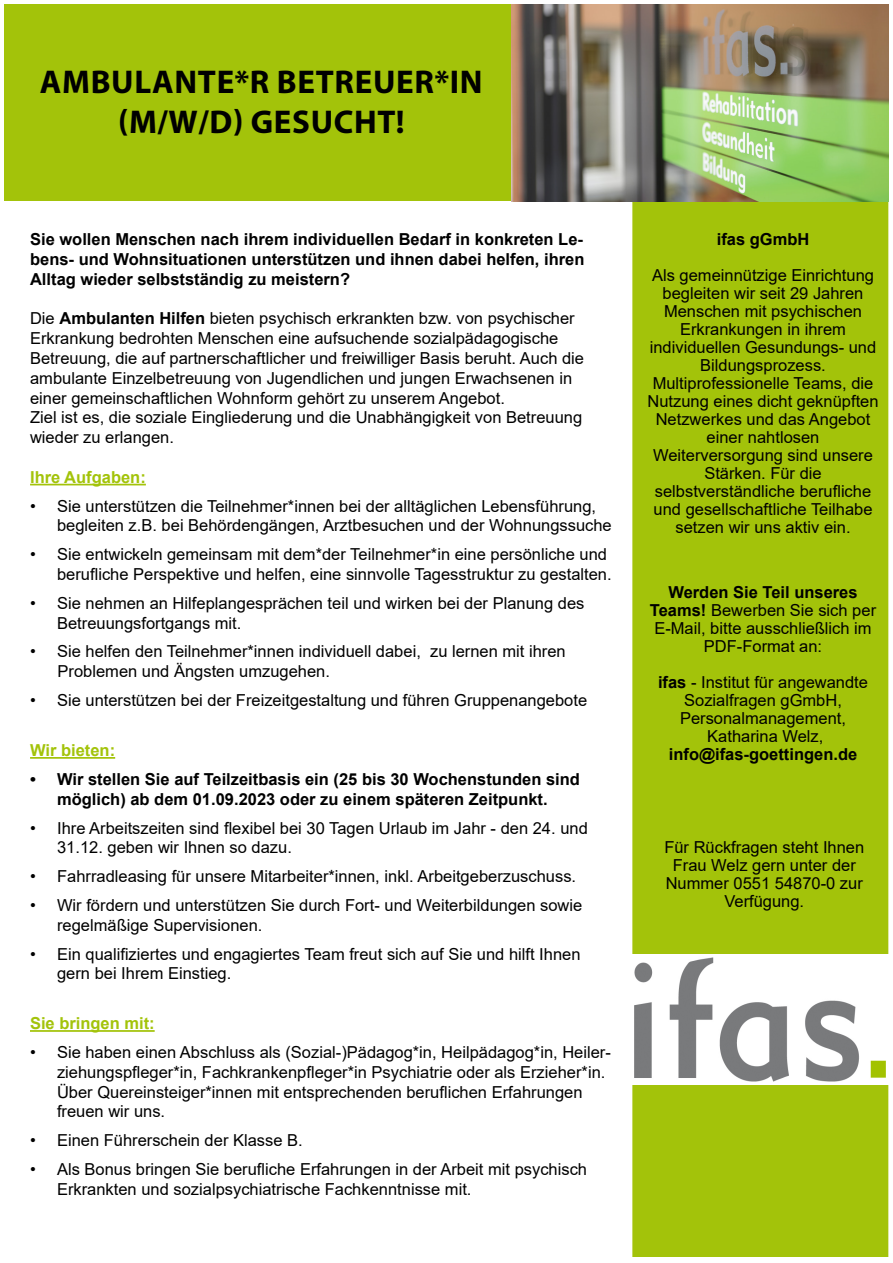
<style>
.page{position:relative;width:893px;height:1263px;background:#fff}
.page>*{position:absolute;margin:0;border:0;box-sizing:border-box;transform-origin:0 0}
.t1{font:700 33px/39.6px "Myriad Pro";letter-spacing:.02em;color:#000;text-align:center}
.t2{font:16.5px/18px "Arial";color:#000}
.t3{font:700 16.5px/19.8px "Arial";color:#000;text-align:center}
.t4{font:700 16.5px "Arial";color:#a3c30a}
.s1{font-weight:700}
</style>
<div class="page">
<div style="left:4px;top:4px;width:882px;height:197px;background:#a3c30a"></div>
<div style="left:632px;top:200px;width:257px;height:1058px;background:#a3c30a"></div>
<div style="left:631px;top:199px;width:259px;height:1059px;border:2px solid #fff"></div>
<img style="left:631px;top:955px;width:257px;height:130px">
<img style="left:511px;top:4px;width:377px;height:197px">
<hr style="left:30px;top:757px;width:85px;height:2px;background:#a3c30a">
<hr style="left:30px;top:1030px;width:125px;height:2px;background:#a3c30a">
<hr style="left:30px;top:484px;width:116px;height:1px;background:#a3c30a">
<p class="t1" style="left:40px;top:61px;width:444px">AMBULANTE*R BETREUER*IN (M/W/D) GESUCHT!</p>
<p class="t3" style="left:30px;top:230px;width:556px;text-align:justify">Sie wollen Menschen nach ihrem individuellen Bedarf in konkreten Le&shy;bens- und Wohnsituationen unterstützen und ihnen dabei helfen, ihren Alltag wieder selbstständig zu meistern?</p>
<p class="t2" style="left:30px;top:309px;width:546px">Die <span class="s1">Ambulanten Hilfen</span> bieten psychisch erkrankten bzw. von psychischer</p>
<p class="t2" style="left:30px;top:329px;width:530px">Erkrankung bedrohten Menschen eine aufsuchende sozialpädagogische</p>
<p class="t2" style="left:30px;top:349px;width:555px">Betreuung, die auf partnerschaftlicher und freiwilliger Basis beruht. Auch die</p>
<p class="t2" style="left:30px;top:369px;width:544px">ambulante Einzelbetreuung von Jugendlichen und jungen Erwachsenen in</p>
<p class="t2" style="left:30px;top:389px;width:476px">einer gemeinschaftlichen Wohnform gehört zu unserem Angebot.</p>
<p class="t2" style="left:30px;top:408px;width:554px;line-height:19.8px">Ziel ist es, die soziale Eingliederung und die Unabhängigkeit von Betreuung wieder zu erlangen.</p>
<p class="t4" style="left:30px;top:465px;width:117px">Ihre Aufgaben:</p>
<p class="t2" style="left:57px;top:496px;width:556px;line-height:19.8px;text-indent:-27px">• Sie unterstützen die Teilnehmer*innen bei der alltäglichen Lebensführung, begleiten z.B. bei Behördengängen, Arztbesuchen und der Wohnungssuche</p>
<p class="t2" style="left:30px;top:544px;width:583px;line-height:19.8px;text-align:right">• Sie entwickeln gemeinsam mit dem*der Teilnehmer*in eine persönliche und berufl iche Perspektive und helfen, eine sinnvolle Tagesstruktur zu gestalten.</p>
<p class="t2" style="left:57px;top:593px;width:529px;line-height:19.8px;text-indent:-27px">• Sie nehmen an Hilfeplangesprächen teil und wirken bei der Planung des<br>Betreuungsfortgangs mit.</p>
<p class="t2" style="left:30px;top:642px;width:537px">• Sie helfen den Teilnehmer*innen individuell dabei, zu lernen mit ihren</p>
<p class="t2" style="left:58px;top:662px;width:274px">Problemen und Ängsten umzugehen.</p>
<p class="t2" style="left:30px;top:691px;width:559px">• Sie unterstützen bei der Freizeitgestaltung und führen Gruppenangebote</p>
<p class="t4" style="left:30px;top:739px;width:87px">Wir bieten:</p>
<p class="t3" style="left:30px;top:769px;width:551px">• Wir stellen Sie auf Teilzeitbasis ein (25 bis 30 Wochenstunden sind möglich) ab dem 01.09.2023 oder zu einem späteren Zeitpunkt.</p>
<p class="t2" style="left:57px;top:818px;width:532px;line-height:19.8px;text-indent:-27px">• Ihre Arbeitszeiten sind flexibel bei 30 Tagen Urlaub im Jahr - den 24. und<br>31.12. geben wir Ihnen so dazu.</p>
<p class="t2" style="left:30px;top:867px;width:548px">• Fahrradleasing für unsere Mitarbeiter*innen, inkl. Arbeitgeberzuschuss.</p>
<p class="t2" style="left:57px;top:895px;width:527px;line-height:19.8px;text-indent:-27px">• Wir fördern und unterstützen Sie durch Fort- und Weiterbildungen sowie regelmäßige Supervisionen.</p>
<p class="t2" style="left:57px;top:944px;width:525px;line-height:19.8px;text-indent:-27px">• Ein qualifiziertes und engagiertes Team freut sich auf Sie und hilft Ihnen gern bei Ihrem Einstieg.</p>
<p class="t4" style="left:30px;top:1012px;width:126px">Sie bringen mit:</p>
<p class="t2" style="left:57px;top:1042px;width:556px;line-height:19.8px;text-indent:-27px">• Sie haben einen Abschluss als (Sozial-)Pädagog*in, Heilpädagog*in, Heiler&shy;ziehungspfleger*in, Fachkrankenpfleger*in Psychiatrie oder als Erzieher*in.<br>Über Quereinsteiger*innen mit entsprechenden berufl ichen Erfahrungen freuen wir uns.</p>
<p class="t2" style="left:30px;top:1131px;width:274px">• Einen Führerschein der Klasse B.</p>
<p class="t2" style="left:57px;top:1159px;width:532px;line-height:19.8px;text-indent:-27px">• Als Bonus bringen Sie berufl iche Erfahrungen in der Arbeit mit psychisch<br>Erkrankten und sozialpsychiatrische Fachkenntnisse mit.</p>
<p class="t3" style="left:717px;top:230px;width:94px">ifas gGmbH</p>
<p class="t2" style="left:652px;top:266px;width:223px;text-align:center">Als gemeinnützige Einrichtung begleiten wir seit 29 Jahren<br>Menschen mit psychischen</p>
<p class="t2" style="left:680px;top:320px;width:167px">Erkrankungen in ihrem</p>
<p class="t2" style="left:650px;top:338px;width:228px;text-align:center">individuellen Gesundungs- und<br>Bildungsprozess.</p>
<p class="t2" style="left:647px;top:374px;width:233px;text-align:center">Multiprofessionelle Teams, die<br>Nutzung eines dicht geknüpften<br>Netzwerkes und das Angebot</p>
<p class="t2" style="left:653px;top:428px;width:221px;text-align:center">einer nahtlosen<br>Weiterversorgung sind unsere<br>Stärken. Für die selbstverständliche berufliche und gesellschaftliche Teilhabe setzen wir uns aktiv ein.</p>
<p class="t2" style="left:650px;top:583px;width:228px;text-align:center"><span class="s1">Werden Sie Teil unseres<br>Teams!</span> Bewerben Sie sich per<br>E-Mail, bitte ausschließlich im<br>PDF-Format an:</p>
<p class="t2" style="left:658px;top:673px;width:212px;text-align:center"><span class="s1">ifas</span> - Institut für angewandte<br>Sozialfragen gGmbH,</p>
<p class="t2" style="left:680px;top:709px;width:167px">Personalmanagement,</p>
<p class="t2" style="left:707px;top:727px;width:118px">Katharina Welz,</p>
<p class="t3" style="left:669px;top:744px;width:190px">info@ifas-goettingen.de</p>
<p class="t2" style="left:664px;top:837px;width:201px">Für Rückfragen steht Ihnen</p>
<p class="t2" style="left:673px;top:855px;width:185px">Frau Welz gern unter der</p>
<p class="t2" style="left:666px;top:873px;width:199px">Nummer 0551 54870-0 zur</p>
<p class="t2" style="left:724px;top:891px;width:81px">Verfügung.</p>
</div>
